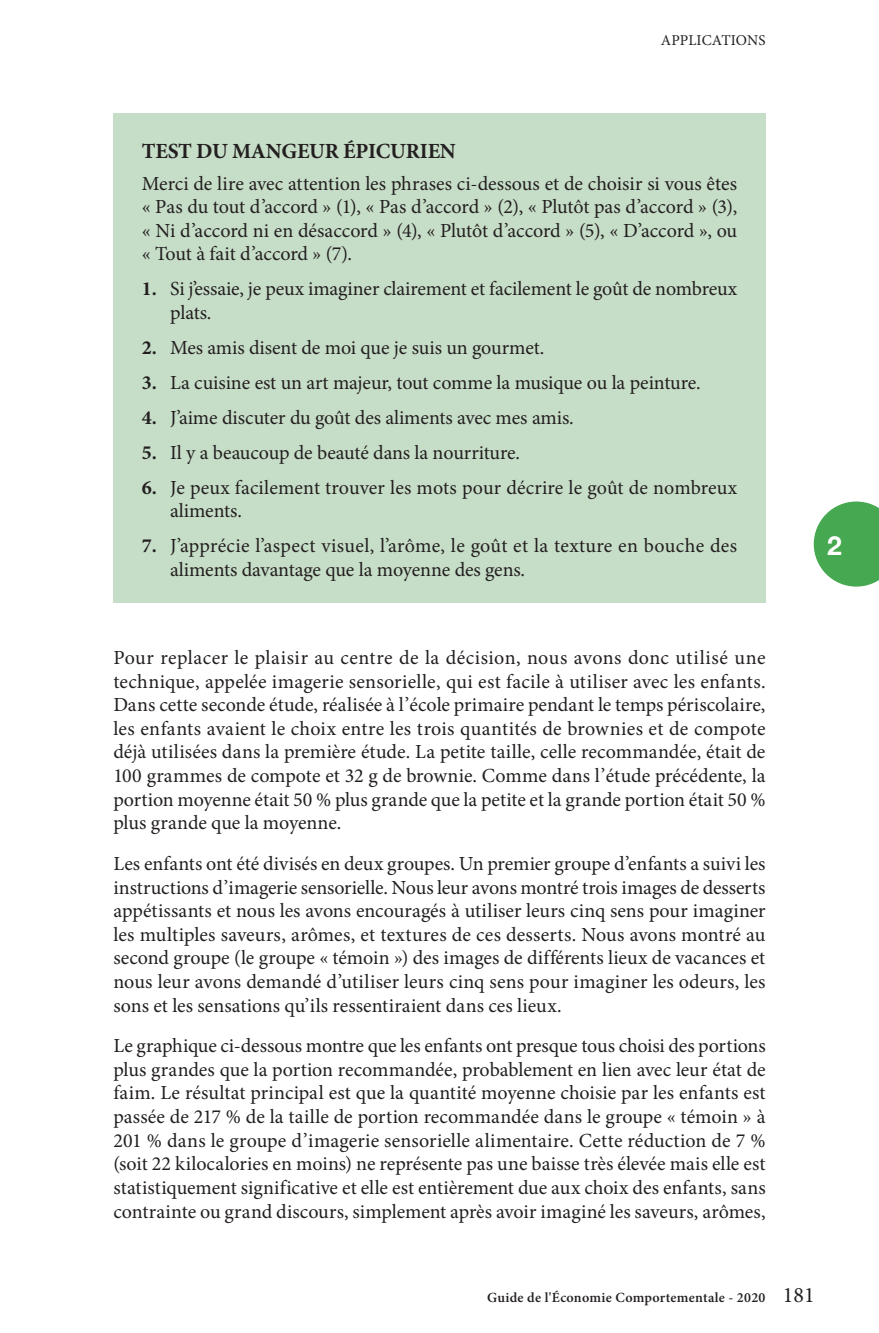
<style>
.page{position:relative;width:879px;height:1333px;background:#fff}
.page>*{position:absolute;margin:0;border:0;box-sizing:border-box;transform-origin:0 0}
.t1{font:700 26.4px "Helvetica Neue LT Std";color:#fff}
.t2{font:700 21.6px "Minion Pro";letter-spacing:-.01em;color:#231f20}
.t3{font:20px/23.6px "Minion Pro";letter-spacing:-.005em;color:#231f20;text-align:justify}
.t4{font:15px "Minion Pro";letter-spacing:.005em;color:#231f20}
.t5{font:600 14px "Minion Pro";letter-spacing:.02em;color:#231f20}
.s1{font-weight:700}
.s2{font-weight:400;font-size:22px}
</style>
<div class="page">
<svg style="left:814px;top:501px;width:65px;height:85px;background:#62b56b"></svg>
<div style="left:113px;top:113px;width:652px;height:489px;background:#c6ddc7"></div>
<p class="t4" style="left:661px;top:34px;width:106px">APPLICATIONS</p>
<p class="t2" style="left:142px;top:142px;width:316px">TEST DU MANGEUR ÉPICURIEN</p>
<p class="t3" style="left:142px;top:173px;width:597px">Merci de lire avec attention les phrases ci-dessous et de choisir si vous êtes « Pas du tout d’accord » (1), « Pas d’accord » (2), « Plutôt pas d’accord » (3), « Ni d’accord ni en désaccord » (4), « Plutôt d’accord » (5), « D’accord », ou « Tout à fait d’accord » (7).</p>
<p class="t3" style="left:170px;top:279px;width:568px;text-indent:-28px"><span class="s1">1.</span> Si j’essaie, je peux imaginer clairement et facilement le goût de nombreux plats.</p>
<p class="t3" style="left:142px;top:337px;width:404px"><span class="s1">2.</span> Mes amis disent de moi que je suis un gourmet.</p>
<p class="t3" style="left:142px;top:372px;width:560px"><span class="s1">3.</span> La cuisine est un art majeur, tout comme la musique ou la peinture.</p>
<p class="t3" style="left:142px;top:407px;width:433px"><span class="s1">4.</span> J’aime discuter du goût des aliments avec mes amis.</p>
<p class="t3" style="left:142px;top:442px;width:380px"><span class="s1">5.</span> Il y a beaucoup de beauté dans la nourriture.</p>
<p class="t3" style="left:170px;top:477px;width:568px;text-indent:-28px"><span class="s1">6.</span> Je peux facilement trouver les mots pour décrire le goût de nombreux aliments.</p>
<p class="t3" style="left:170px;top:536px;width:568px;text-indent:-28px"><span class="s1">7.</span> J’apprécie l’aspect visuel, l’arôme, le goût et la texture en bouche des aliments davantage que la moyenne des gens.</p>
<h1 class="t1" style="left:827px;top:535px;width:16px">2</h1>
<p class="t3" style="left:113px;top:647px;width:654px">Pour replacer le plaisir au centre de la décision, nous avons donc utilisé une technique, appelée imagerie sensorielle, qui est facile à utiliser avec les enfants.<br>Dans cette seconde étude, réalisée à l’école primaire pendant le temps périscolaire, les enfants avaient le choix entre les trois quantités de brownies et de compote déjà utilisées dans la première étude. La petite taille, celle recommandée, était de 100 grammes de compote et 32 g de brownie. Comme dans l’étude précédente, la portion moyenne était 50 % plus grande que la petite et la grande portion était 50 % plus grande que la moyenne.</p>
<p class="t3" style="left:113px;top:853px;width:654px">Les enfants ont été divisés en deux groupes. Un premier groupe d’enfants a suivi les instructions d’imagerie sensorielle. Nous leur avons montré trois images de desserts appétissants et nous les avons encouragés à utiliser leurs cinq sens pour imaginer les multiples saveurs, arômes, et textures de ces desserts. Nous avons montré au second groupe (le groupe « témoin ») des images de différents lieux de vacances et nous leur avons demandé d’utiliser leurs cinq sens pour imaginer les odeurs, les sons et les sensations qu’ils ressentiraient dans ces lieux.</p>
<p class="t3" style="left:113px;top:1035px;width:654px">Le graphique ci-dessous montre que les enfants ont presque tous choisi des portions plus grandes que la portion recommandée, probablement en lien avec leur état de faim. Le résultat principal est que la quantité moyenne choisie par les enfants est passée de 217 % de la taille de portion recommandée dans le groupe « témoin » à 201 % dans le groupe d’imagerie sensorielle alimentaire. Cette réduction de 7 % (soit 22 kilocalories en moins) ne représente pas une baisse très élevée mais elle est statistiquement significative et elle est entièrement due aux choix des enfants, sans contrainte ou grand discours, simplement après avoir imaginé les saveurs, arômes,</p>
<p class="t5" style="left:487px;top:1291px;width:329px">Guide de l'Économie Comportementale - 2020 <span class="s2">181</span></p>
</div>
